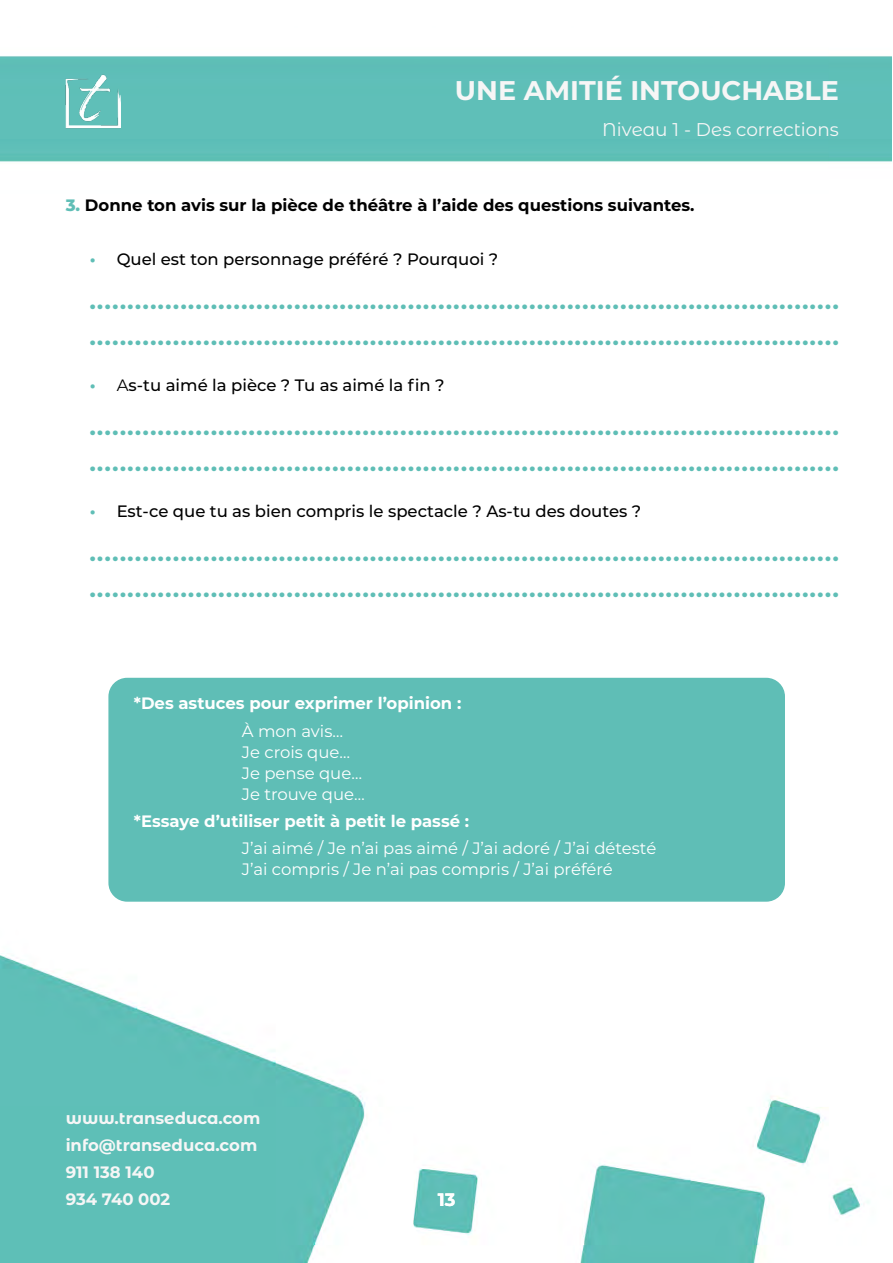
<style>
.page{position:relative;width:893px;height:1263px;background:#fff}
.page>*{position:absolute;margin:0;border:0;box-sizing:border-box;transform-origin:0 0}
.t1{font:700 27px "Montserrat";color:#f6f6f6}
.t2{font:800 21px/36px "Montserrat";color:#5fbeb6}
.t3{font:18.45px "Montserrat Alternates";color:#f6f6f6}
.t4{font:700 18px "Montserrat";color:#fff}
.t5{font:16.5px/21px "Montserrat";color:#fff}
.t6{font:500 16.5px "Montserrat";color:#000}
.t7{font:700 16.5px "Montserrat";color:#fff}
.t8{font:700 16.5px "Montserrat";color:#000}
.t9{font:700 16.5px/27px "Montserrat Alternates";color:#f6f6f6}
.s1{font-weight:800;color:#5fbeb6}
.s2{font-weight:700;color:#5fbeb6}
.s3{font-weight:400}
</style>
<div class="page">
<img style="left:0;top:56px;width:892px;height:1207px">
<img style="left:66px;top:74px;width:55px;height:66px">
<div style="left:109px;top:678px;width:675px;height:223px;background:#5fbeb6;border-radius:18px"></div>
<div style="left:108px;top:678px;width:677px;height:224px;border:2px solid #5fbeb6;border-radius:18px"></div>
<p class="t1" style="left:455px;top:71px;width:385px">UNE AMITIÉ INTOUCHABLE</p>
<p class="t3" style="left:602px;top:117px;width:238px">Niveau 1 - Des corrections</p>
<p class="t8" style="left:66px;top:194px;width:630px"><span class="s1">3.</span> Donne ton avis sur la pièce de théâtre à l’aide des questions suivantes.</p>
<p class="t6" style="left:90px;top:248px;width:410px"><span class="s2">•</span> Quel est ton personnage préféré ? Pourquoi ?</p>
<p class="t2" style="left:90px;top:282px;width:750px">................................................................................................... ...................................................................................................</p>
<p class="t6" style="left:90px;top:374px;width:357px"><span class="s2">•</span> <span class="s3">A</span>s-tu aimé la pièce ? Tu as aimé la fin ?</p>
<p class="t2" style="left:90px;top:408px;width:750px">................................................................................................... ...................................................................................................</p>
<p class="t6" style="left:90px;top:500px;width:553px"><span class="s2">•</span> Est-ce que tu as bien compris le spectacle ? As-tu des doutes ?</p>
<p class="t2" style="left:90px;top:534px;width:750px">................................................................................................... ...................................................................................................</p>
<p class="t7" style="left:134px;top:691px;width:329px">*Des astuces pour exprimer l’opinion :</p>
<p class="t5" style="left:242px;top:720px;width:125px">À mon avis…<br>Je crois que…<br>Je pense que…<br>Je trouve que…</p>
<p class="t7" style="left:134px;top:809px;width:337px">*Essaye d’utiliser petit à petit le passé :</p>
<p class="t5" style="left:242px;top:837px;width:410px">J’ai aimé / Je n’ai pas aimé / J’ai adoré / J’ai détesté<br>J’ai compris / Je n’ai pas compris / J’ai préféré</p>
<p class="t9" style="left:66px;top:1104px;width:196px">www.transeduca.com info@transeduca.com<br>911 138 140<br>934 740 002</p>
<p class="t4" style="left:438px;top:1186px;width:19px">13</p>
</div>
